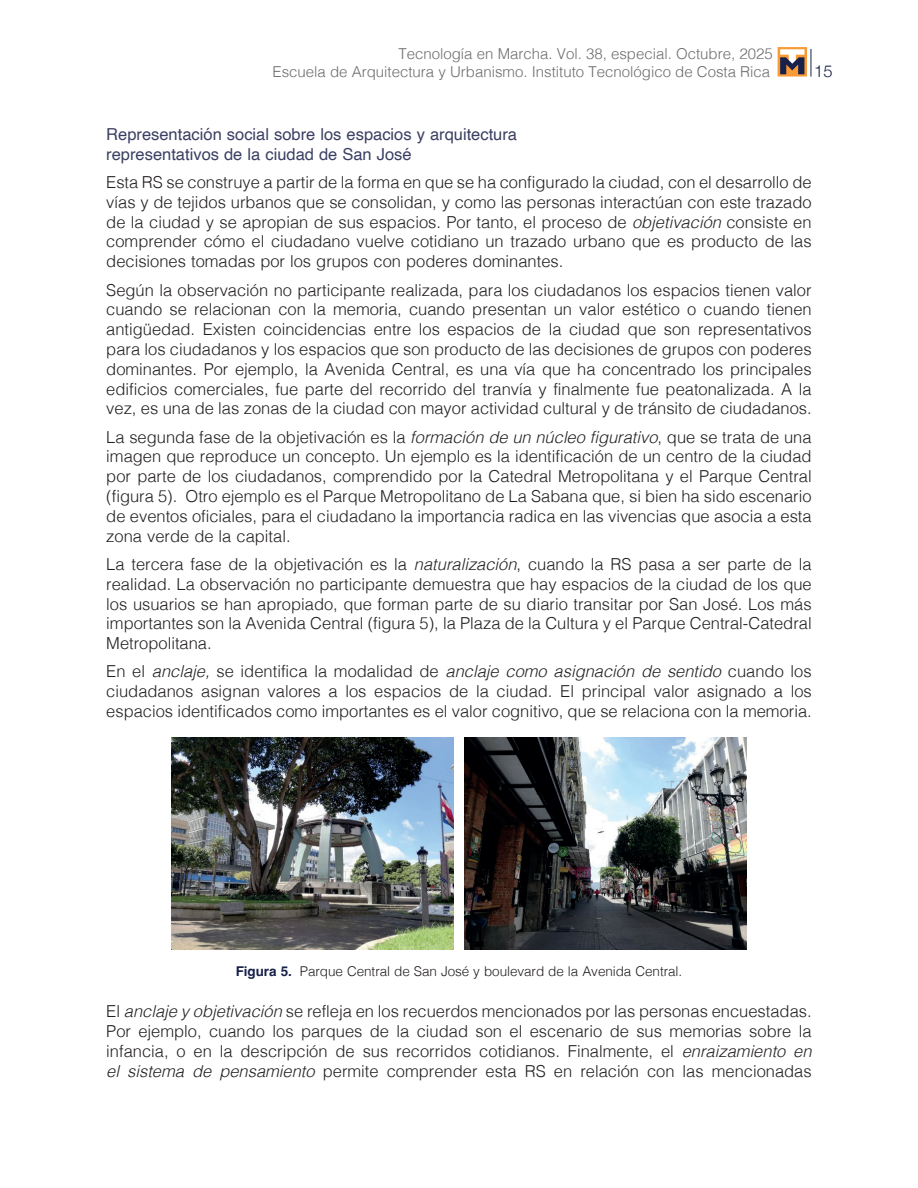
<style>
.page{position:relative;width:918px;height:1188px;background:#fff}
.page>*{position:absolute;margin:0;border:0;box-sizing:border-box;transform-origin:0 0}
.t1{font:300 16.5px/19.8px "Helvetica";color:#231f20;text-align:justify}
.t2{font:16.5px/19.8px "Helvetica";color:#3b3f62}
.t3{font:300 16.5px "Helvetica Neue";color:#17214b}
.t4{font:300 15px/18px "Helvetica";color:#6c6d70;text-align:right}
.t5{font:300 13.5px "Helvetica";letter-spacing:-.005em;color:#231f20}
.s1{font-style:italic}
.s2{font-weight:700;color:#17214b}
</style>
<div class="page">
<svg style="left:811px;top:49px;width:1px;height:28px"></svg>
<svg style="left:778px;top:47px;width:29px;height:30px"></svg>
<svg style="left:780px;top:49px;width:24px;height:25px"></svg>
<img style="left:171px;top:737px;width:283px;height:213px">
<img style="left:464px;top:737px;width:283px;height:213px">
<p class="t4" style="left:273px;top:43px;width:502px">Tecnología en Marcha. Vol. 38, especial. Octubre, 2025<br>Escuela de Arquitectura y Urbanismo. Instituto Tecnológico de Costa Rica</p>
<p class="t3" style="left:814px;top:57px;width:20px">15</p>
<p class="t2" style="left:106px;top:125px;width:412px">Representación social sobre los espacios y arquitectura representativos de la ciudad de San José</p>
<p class="t1" style="left:106px;top:171px;width:707px">Esta RS se construye a partir de la forma en que se ha configurado la ciudad, con el desarrollo de vías y de tejidos urbanos que se consolidan, y como las personas interactúan con este trazado de la ciudad y se apropian de sus espacios. Por tanto, el proceso de <span class="s1">objetivación</span> consiste en comprender cómo el ciudadano vuelve cotidiano un trazado urbano que es producto de las decisiones tomadas por los grupos con poderes dominantes.</p>
<p class="t1" style="left:106px;top:279px;width:707px">Según la observación no participante realizada, para los ciudadanos los espacios tienen valor cuando se relacionan con la memoria, cuando presentan un valor estético o cuando tienen antigüedad. Existen coincidencias entre los espacios de la ciudad que son representativos para los ciudadanos y los espacios que son producto de las decisiones de grupos con poderes dominantes. Por ejemplo, la Avenida Central, es una vía que ha concentrado los principales edificios comerciales, fue parte del recorrido del tranvía y finalmente fue peatonalizada. A la vez, es una de las zonas de la ciudad con mayor actividad cultural y de tránsito de ciudadanos.</p>
<p class="t1" style="left:106px;top:426px;width:707px">La segunda fase de la objetivación es la <span class="s1">formación de un núcleo figurativo</span>, que se trata de una imagen que reproduce un concepto. Un ejemplo es la identificación de un centro de la ciudad por parte de los ciudadanos, comprendido por la Catedral Metropolitana y el Parque Central (figura 5). Otro ejemplo es el Parque Metropolitano de La Sabana que, si bien ha sido escenario de eventos oficiales, para el ciudadano la importancia radica en las vivencias que asocia a esta zona verde de la capital.</p>
<p class="t1" style="left:106px;top:553px;width:707px">La tercera fase de la objetivación es la <span class="s1">naturalización</span>, cuando la RS pasa a ser parte de la realidad. La observación no participante demuestra que hay espacios de la ciudad de los que los usuarios se han apropiado, que forman parte de su diario transitar por San José. Los más importantes son la Avenida Central (figura 5), la Plaza de la Cultura y el Parque Central-Catedral Metropolitana.</p>
<p class="t1" style="left:106px;top:661px;width:707px">En el <span class="s1">anclaje,</span> se identifica la modalidad de <span class="s1">anclaje como asignación de sentido</span> cuando los ciudadanos asignan valores a los espacios de la ciudad. El principal valor asignado a los espacios identificados como importantes es el valor cognitivo, que se relaciona con la memoria.</p>
<p class="t5" style="left:236px;top:960px;width:448px"><span class="s2">Figura 5.</span> Parque Central de San José y boulevard de la Avenida Central.</p>
<p class="t1" style="left:106px;top:1001px;width:707px">El <span class="s1">anclaje y objetivación</span> se refleja en los recuerdos mencionados por las personas encuestadas.<br>Por ejemplo, cuando los parques de la ciudad son el escenario de sus memorias sobre la infancia, o en la descripción de sus recorridos cotidianos. Finalmente, el <span class="s1">enraizamiento en el sistema de pensamiento</span> permite comprender esta RS en relación con las mencionadas</p>
</div>
